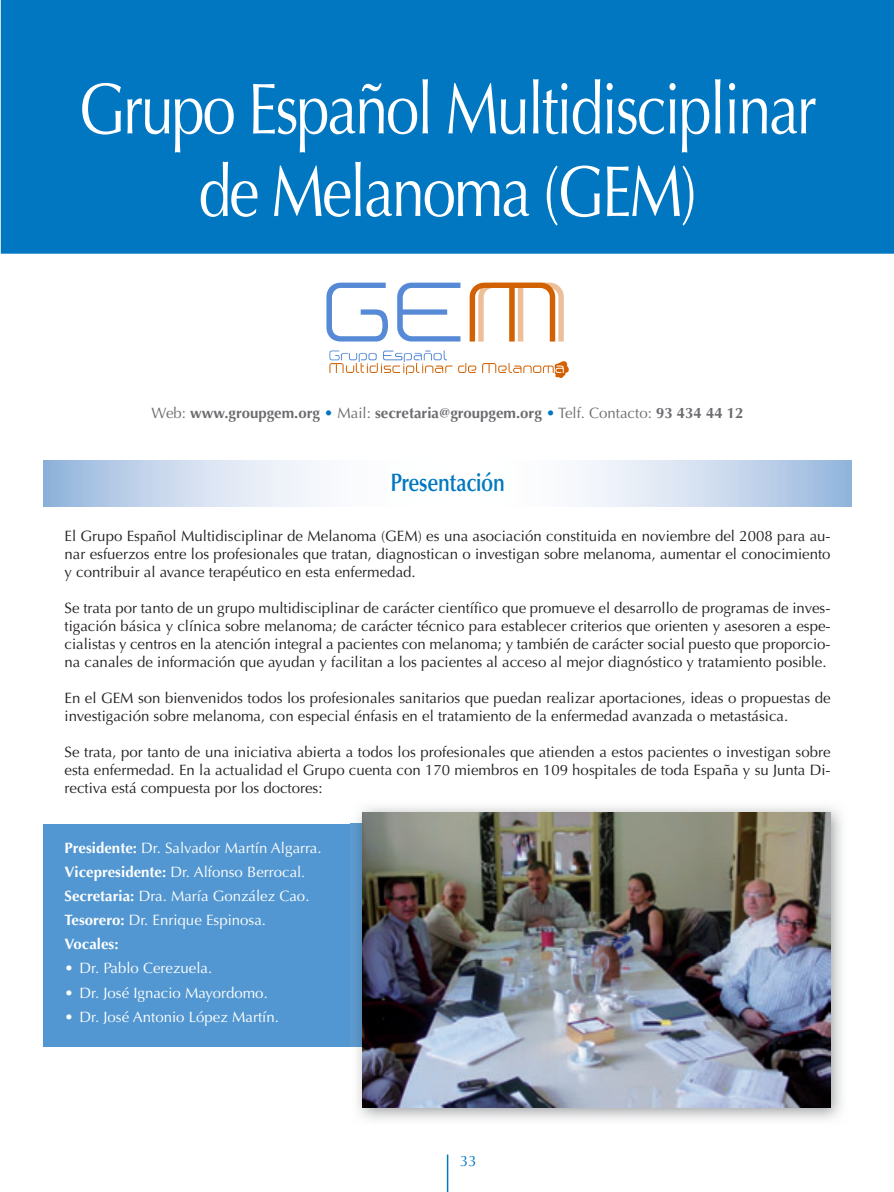
<style>
.page{position:relative;width:894px;height:1192px;background:#fff}
.page>*{position:absolute;margin:0;border:0;box-sizing:border-box;transform-origin:0 0}
.t1{font:72px/82.5px "Optima LT Std";letter-spacing:-.04em;color:#fff;text-align:center;scale:.83 1}
.t2{font:600 25.2px "Optima LT Std";letter-spacing:-.015em;color:#0077c0;scale:.82 1}
.t3{font:15px/18px "Optima LT Std";color:#231f20;text-align:justify}
.t4{font:15px/24px "Optima LT Std";color:#fff}
.t5{font:700 15px "Optima LT Std";color:#6c6d70}
.t6{font:15px "Optima LT Std";color:#0077c0}
.s1{font-weight:400}
.s2{font-weight:400;color:#0077c0}
.s3{font-weight:700}
.s4{font-style:italic}
</style>
<div class="page">
<hr style="left:446px;top:1154px;width:2px;height:37px;background:#0077c0">
<svg style="left:397px;top:282px;width:63px;height:59px"></svg>
<svg style="left:469px;top:282px;width:94px;height:59px"></svg>
<svg style="left:326px;top:282px;width:62px;height:59px"></svg>
<svg style="left:329px;top:350px;width:240px;height:28px"></svg>
<div style="left:43px;top:823px;width:652px;height:222px;background:#5297d1"></div>
<div style="left:1px;top:0;width:892px;height:253px;background:#0077c0"></div>
<svg style="left:43px;top:460px;width:808px;height:46px"></svg>
<img style="left:350px;top:807px;width:492px;height:313px">
<img style="left:350px;top:823px;width:12px;height:222px">
<img style="left:362px;top:811px;width:468px;height:296px">
<h1 class="t1" style="left:79px;top:69px;width:890px">Grupo Español Multidisciplinar de Melanoma (GEM)</h1>
<p class="t5" style="left:151px;top:404px;width:593px"><span class="s1">Web:</span> www.groupgem.org <span class="s2">•</span> <span class="s1">Mail:</span> secretaria@groupgem.org <span class="s2">•</span> <span class="s1">Telf. Contacto:</span> 93 434 44 12</p>
<h2 class="t2" style="left:390px;top:467px;width:141px">Presentación</h2>
<p class="t3" style="left:65px;top:527px;width:767px">El Grupo Español Multidisciplinar de Melanoma (GEM) es una asociación constituida en noviembre del 2008 para au&shy;nar esfuerzos entre los profesionales que tratan, diagnostican o investigan sobre melanoma, aumentar el conocimiento y contribuir al avance terapéutico en esta enfermedad.</p>
<p class="t3" style="left:65px;top:599px;width:767px">Se trata por tanto de un grupo multidisciplinar de carácter científico que promueve el desarrollo de programas de inves&shy;tigación básica y clínica sobre melanoma; de carácter técnico para establecer criterios que orienten y asesoren a espe&shy;cialistas y centros en la atención integral a pacientes con melanoma; y también de carácter social puesto que proporcio&shy;na canales de información que ayudan y facilitan a los pacientes al acceso al mejor diagnóstico y tratamiento posible.</p>
<p class="t3" style="left:65px;top:689px;width:767px">En el GEM son bienvenidos todos los profesionales sanitarios que puedan realizar aportaciones, ideas o propuestas de investigación sobre melanoma, con especial énfasis en el tratamiento de la enfermedad avanzada o metastásica.</p>
<p class="t3" style="left:65px;top:743px;width:767px">Se trata, por tanto de una iniciativa abierta a todos los profesionales que atienden a estos pacientes o investigan sobre esta enfermedad. En la actualidad el Grupo cuenta con 170 miembros en 109 hospitales de toda España y su Junta Di&shy;rectiva está compuesta por los doctores:</p>
<p class="t4" style="left:65px;top:836px;width:258px"><span class="s3">Presidente:</span> Dr. Salvador Martín Algarra.<br><span class="s3">Vicepresidente:</span> Dr. Alfonso Berrocal<span class="s4">.<br></span><span class="s3">Secretaria:</span> Dra. María González Cao.<br><span class="s3">Tesorero:</span> Dr. Enrique Espinosa.<br><span class="s3">Vocales:</span></p>
<p class="t4" style="left:65px;top:956px;width:149px">• Dr. Pablo Cerezuela.</p>
<p class="t4" style="left:65px;top:980px;width:205px">• Dr. José Ignacio Mayordomo.</p>
<p class="t4" style="left:65px;top:1004px;width:216px">• Dr. José Antonio López Martín.</p>
<p class="t6" style="left:460px;top:1151px;width:18px">33</p>
</div>
